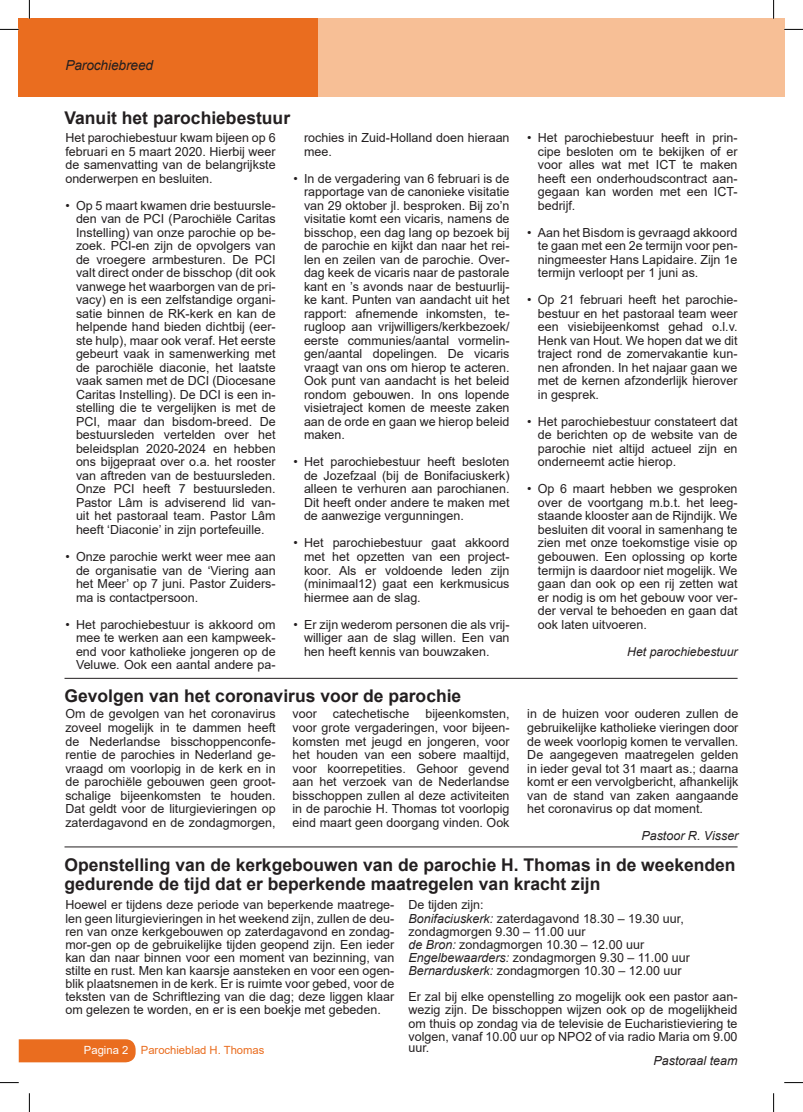
<style>
.page{position:relative;width:803px;height:1112px;background:#fff}
.page>*{position:absolute;margin:0;border:0;box-sizing:border-box;transform-origin:0 0}
.t1{font:700 17.5px/18.8px "Arial";color:#231f20}
.t2{font:italic 13.75px "Arial";letter-spacing:-.01em;color:#231f20}
.t3{font:12.5px/13.5px "Arial";color:#231f20;text-align:justify}
.t4{font:italic 12.5px "Arial";color:#231f20}
.t5{font:italic 12.25px "Arial";color:#231f20}
.t6{font:11.25px "Arial";color:#ea6d1f}
.s1{font-style:italic}
.s2{color:#fff}
</style>
<div class="page">
<div style="left:313px;top:19px;width:471px;height:78px;background:#f7bf96"></div>
<div style="left:19px;top:19px;width:299px;height:78px;background:#ea6d1f"></div>
<div style="left:19px;top:1039px;width:117px;height:23px;background:#ea6d1f"></div>
<hr style="left:65px;top:678px;width:672px;height:1px;background:#231f20">
<hr style="left:65px;top:846px;width:672px;height:1px;background:#231f20">
<svg style="left:0;top:29px;width:19px;height:1px"></svg>
<svg style="left:784px;top:29px;width:19px;height:1px"></svg>
<svg style="left:0;top:1082px;width:19px;height:1px"></svg>
<svg style="left:784px;top:1082px;width:19px;height:1px"></svg>
<svg style="left:29px;top:0;width:1px;height:19px"></svg>
<svg style="left:29px;top:1093px;width:1px;height:18px"></svg>
<svg style="left:773px;top:0;width:1px;height:19px"></svg>
<svg style="left:773px;top:1093px;width:1px;height:18px"></svg>
<p class="t2" style="left:65px;top:56px;width:89px">Parochiebreed</p>
<h1 class="t1" style="left:65px;top:109px;width:227px">Vanuit het parochiebestuur</h1>
<p class="t3" style="left:538px;top:131px;width:201px;text-indent:-11px">• Het parochiebestuur heeft in prin&shy;cipe besloten om te bekijken of er voor alles wat met ICT te maken heeft een onderhoudscontract aan&shy;gegaan kan worden met een ICT&shy;bedrijf.</p>
<p class="t3" style="left:538px;top:225px;width:201px;text-indent:-11px">• Aan het Bisdom is gevraagd akkoord te gaan met een 2e termijn voor pen&shy;ningmeester Hans Lapidaire. Zijn 1e termijn verloopt per 1 juni as.</p>
<p class="t3" style="left:538px;top:293px;width:201px;text-indent:-11px">• Op 21 februari heeft het parochie&shy;bestuur en het pastoraal team weer een visiebijeenkomst gehad o.l.v.<br>Henk van Hout. We hopen dat we dit traject rond de zomervakantie kun&shy;nen afronden. In het najaar gaan we met de kernen afzonderlijk hierover in gesprek.</p>
<p class="t3" style="left:538px;top:414px;width:201px;text-indent:-11px">• Het parochiebestuur constateert dat de berichten op de website van de parochie niet altijd actueel zijn en onderneemt actie hierop.</p>
<p class="t3" style="left:538px;top:482px;width:201px;text-indent:-11px">• Op 6 maart hebben we gesproken over de voortgang m.b.t. het leeg&shy;staande klooster aan de Rijndijk. We besluiten dit vooral in samenhang te zien met onze toekomstige visie op gebouwen. Een oplossing op korte termijn is daardoor niet mogelijk. We gaan dan ook op een rij zetten wat er nodig is om het gebouw voor ver&shy;der verval te behoeden en gaan dat ook laten uitvoeren.</p>
<p class="t5" style="left:627px;top:643px;width:112px">Het parochiebestuur</p>
<p class="t3" style="left:65px;top:131px;width:212px">Het parochiebestuur kwam bijeen op 6 februari en 5 maart 2020. Hierbij weer de samenvatting van de belangrijkste onderwerpen en besluiten.</p>
<p class="t3" style="left:76px;top:198px;width:201px;text-indent:-11px">• Op 5 maart kwamen drie bestuursle&shy;den van de PCI (Parochiële Caritas Instelling) van onze parochie op be&shy;zoek. PCI-en zijn de opvolgers van de vroegere armbesturen. De PCI valt direct onder de bisschop (dit ook vanwege het waarborgen van de pri&shy;vacy) en is een zelfstandige organi&shy;satie binnen de RK-kerk en kan de helpende hand bieden dichtbij (eer&shy;ste hulp), maar ook veraf. Het eerste gebeurt vaak in samenwerking met de parochiële diaconie, het laatste vaak samen met de DCI (Diocesane Caritas Instelling). De DCI is een in&shy;stelling die te vergelijken is met de PCI, maar dan bisdom-breed. De bestuursleden vertelden over het beleidsplan 2020-2024 en hebben ons bijgepraat over o.a. het rooster van aftreden van de bestuursleden.<br>Onze PCI heeft 7 bestuursleden.<br>Pastor Lâm is adviserend lid van&shy;uit het pastoraal team. Pastor Lâm heeft ‘Diaconie’ in zijn portefeuille.</p>
<p class="t3" style="left:76px;top:549px;width:201px;text-indent:-11px">• Onze parochie werkt weer mee aan de organisatie van de ‘Viering aan het Meer’ op 7 juni. Pastor Zuiders&shy;ma is contactpersoon.</p>
<p class="t3" style="left:76px;top:617px;width:201px;text-indent:-11px">• Het parochiebestuur is akkoord om mee te werken aan een kampweek&shy;end voor katholieke jongeren op de Veluwe. Ook een aantal andere pa-</p>
<p class="t3" style="left:65px;top:707px;width:212px">Om de gevolgen van het coronavirus zoveel mogelijk in te dammen heeft de Nederlandse bisschoppenconfe&shy;rentie de parochies in Nederland ge&shy;vraagd om voorlopig in de kerk en in de parochiële gebouwen geen groot&shy;schalige bijeenkomsten te houden.<br>Dat geldt voor de liturgievieringen op zaterdagavond en de zondagmorgen,</p>
<p class="t3" style="left:304px;top:131px;width:207px">rochies in Zuid-Holland doen hieraan mee.</p>
<p class="t3" style="left:304px;top:171px;width:207px;text-indent:-11px">• In de vergadering van 6 februari is de rapportage van de canonieke visitatie van 29 oktober jl. besproken. Bij zo’n visitatie komt een vicaris, namens de bisschop, een dag lang op bezoek bij de parochie en kijkt dan naar het rei&shy;len en zeilen van de parochie. Over&shy;dag keek de vicaris naar de pastorale kant en ’s avonds naar de bestuurlij&shy;ke kant. Punten van aandacht uit het rapport: afnemende inkomsten, te&shy;rugloop aan vrijwilligers/kerkbezoek/ eerste communies/aantal vormelin&shy;gen/aantal dopelingen. De vicaris vraagt van ons om hierop te acteren.<br>Ook punt van aandacht is het beleid rondom gebouwen. In ons lopende visietraject komen de meeste zaken aan de orde en gaan we hierop beleid maken.</p>
<p class="t3" style="left:304px;top:455px;width:207px;text-indent:-11px">• Het parochiebestuur heeft besloten de Jozefzaal (bij de Bonifaciuskerk) alleen te verhuren aan parochianen.<br>Dit heeft onder andere te maken met de aanwezige vergunningen.</p>
<p class="t3" style="left:304px;top:536px;width:207px;text-indent:-11px">• Het parochiebestuur gaat akkoord met het opzetten van een project&shy;koor. Als er voldoende leden zijn (minimaal12) gaat een kerkmusicus hiermee aan de slag.</p>
<p class="t3" style="left:304px;top:617px;width:207px;text-indent:-11px">• Er zijn wederom personen die als vrij&shy;williger aan de slag willen. Een van hen heeft kennis van bouwzaken.</p>
<h1 class="t1" style="left:65px;top:686px;width:398px">Gevolgen van het coronavirus voor de parochie</h1>
<p class="t3" style="left:292px;top:707px;width:26px">voor</p>
<p class="t3" style="left:333px;top:707px;width:78px">catechetische</p>
<p class="t3" style="left:292px;top:707px;width:219px;text-indent:133px">bijeenkomsten, voor grote vergaderingen, voor bijeen&shy;komsten met jeugd en jongeren, voor het houden van een sobere maaltijd, voor koorrepetities. Gehoor gevend aan het verzoek van de Nederlandse bisschoppen zullen al deze activiteiten in de parochie H. Thomas tot voorlopig eind maart geen doorgang vinden. Ook</p>
<p class="t3" style="left:527px;top:707px;width:213px">in de huizen voor ouderen zullen de gebruikelijke katholieke vieringen door de week voorlopig komen te vervallen.<br>De aangegeven maatregelen gelden in ieder geval tot 31 maart as.; daarna komt er een vervolgbericht, afhankelijk van de stand van zaken aangaande het coronavirus op dat moment.</p>
<p class="t4" style="left:641px;top:827px;width:99px">Pastoor R. Visser</p>
<h1 class="t1" style="left:65px;top:855px;width:673px">Openstelling van de kerkgebouwen van de parochie H. Thomas in de weekenden gedurende de tijd dat er beperkende maatregelen van kracht zijn</h1>
<p class="t3" style="left:65px;top:898px;width:330px;line-height:13.1px">Hoewel er tijdens deze periode van beperkende maatrege&shy;len geen liturgievieringen in het weekend zijn, zullen de deu&shy;ren van onze kerkgebouwen op zaterdagavond en zondag&shy;mor-gen op de gebruikelijke tijden geopend zijn. Een ieder kan dan naar binnen voor een moment van bezinning, van stilte en rust. Men kan kaarsje aansteken en voor een ogen&shy;blik plaatsnemen in de kerk. Er is ruimte voor gebed, voor de teksten van de Schriftlezing van die dag; deze liggen klaar om gelezen te worden, en er is een boekje met gebeden.</p>
<p class="t3" style="left:409px;top:898px;width:283px;line-height:13.1px;text-align:left">De tijden zijn:<br><span class="s1">Bonifaciuskerk:</span> zaterdagavond 18.30 – 19.30 uur, zondagmorgen 9.30 – 11.00 uur<br><span class="s1">de Bron:</span> zondagmorgen 10.30 – 12.00 uur <span class="s1">Engelbewaarders:</span> zondagmorgen 9.30 – 11.00 uur <span class="s1">Bernarduskerk:</span> zondagmorgen 10.30 – 12.00 uur</p>
<p class="t3" style="left:409px;top:990px;width:330px;line-height:13.1px">Er zal bij elke openstelling zo mogelijk ook een pastor aan&shy;wezig zijn. De bisschoppen wijzen ook op de mogelijkheid om thuis op zondag via de televisie de Eucharistieviering te volgen, vanaf 10.00 uur op NPO2 of via radio Maria om 9.00</p>
<p class="t3" style="left:409px;top:1040px;width:22px">uur.</p>
<p class="t4" style="left:653px;top:1052px;width:86px">Pastoraal team</p>
<p class="t6" style="left:84px;top:1042px;width:182px"><span class="s2">Pagina 2</span> Parochieblad H. Thomas</p>
</div>
